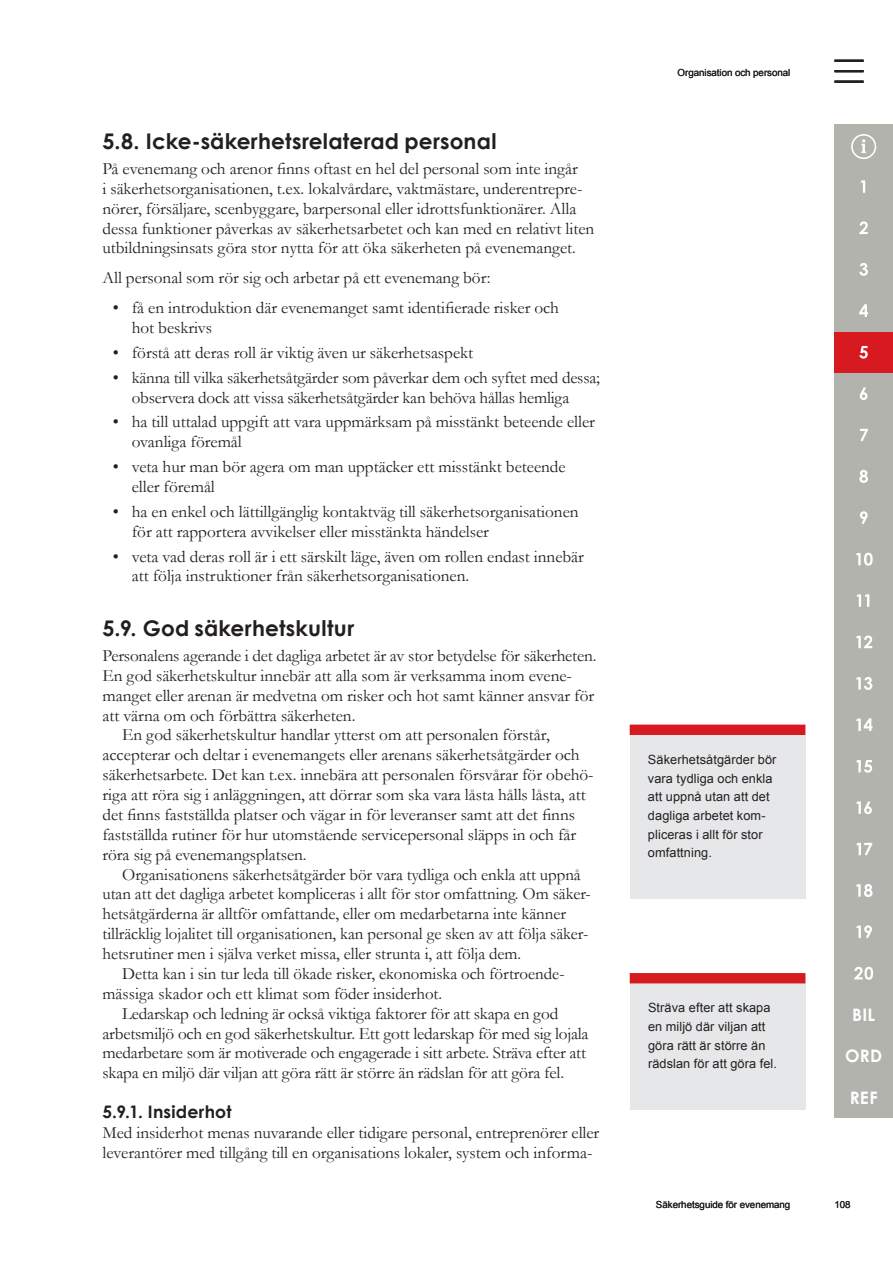
<style>
.page{position:relative;width:893px;height:1263px;background:#fff}
.page>*{position:absolute;margin:0;border:0;box-sizing:border-box;transform-origin:0 0}
.NY_Mellanrubrik_H2{font:700 21.6px "Century Gothic";letter-spacing:.01em;color:#231f20}
.NY_Brödtext_P_-_Indr{font:17.25px/19.8px "Garamond";letter-spacing:-.005em;color:#231f20}
.NY_Brödtext_P{font:17.25px/19.8px "Garamond";letter-spacing:-.005em;color:#231f20}
.NY_Brödtext_P___inna{font:17.25px "Garamond";color:#231f20}
.NY_Underrubrik_H3{font:700 17.25px "Century Gothic";letter-spacing:.015em;color:#231f20}
.t1{font:700 17.25px "Century Gothic Pro";letter-spacing:.015em;color:#fff}
.Text_utan_rubrik{font:12.75px/18.6px "Arial";letter-spacing:.005em;color:#231f20}
.t2{font:9.75px "Arial";letter-spacing:-.005em;color:#231f20}
</style>
<div class="page">
<div style="left:630px;top:725px;width:175px;height:173px;background:#e6e7e8"></div>
<div style="left:630px;top:725px;width:175px;height:10px;background:#d71920"></div>
<div style="left:630px;top:973px;width:175px;height:137px;background:#e6e7e8"></div>
<div style="left:630px;top:973px;width:175px;height:10px;background:#d71920"></div>
<svg style="left:834px;top:60px;width:30px;height:23px"></svg>
<div style="left:834px;top:1077px;width:59px;height:41px;background:#b2b3ad"></div>
<div style="left:834px;top:1035px;width:59px;height:42px;background:#b2b3ad"></div>
<div style="left:834px;top:994px;width:59px;height:41px;background:#b2b3ad"></div>
<div style="left:834px;top:952px;width:59px;height:42px;background:#b2b3ad"></div>
<div style="left:834px;top:911px;width:59px;height:41px;background:#b2b3ad"></div>
<div style="left:834px;top:869px;width:59px;height:42px;background:#b2b3ad"></div>
<div style="left:834px;top:828px;width:59px;height:41px;background:#b2b3ad"></div>
<div style="left:834px;top:787px;width:59px;height:41px;background:#b2b3ad"></div>
<div style="left:834px;top:745px;width:59px;height:42px;background:#b2b3ad"></div>
<div style="left:834px;top:704px;width:59px;height:41px;background:#b2b3ad"></div>
<div style="left:834px;top:662px;width:59px;height:42px;background:#b2b3ad"></div>
<div style="left:834px;top:621px;width:59px;height:41px;background:#b2b3ad"></div>
<div style="left:834px;top:580px;width:59px;height:41px;background:#b2b3ad"></div>
<div style="left:834px;top:538px;width:59px;height:42px;background:#b2b3ad"></div>
<div style="left:834px;top:497px;width:59px;height:41px;background:#b2b3ad"></div>
<div style="left:834px;top:455px;width:59px;height:42px;background:#b2b3ad"></div>
<div style="left:834px;top:414px;width:59px;height:41px;background:#b2b3ad"></div>
<div style="left:834px;top:373px;width:59px;height:41px;background:#b2b3ad"></div>
<div style="left:834px;top:331px;width:59px;height:42px;background:#d71920"></div>
<div style="left:834px;top:290px;width:59px;height:41px;background:#b2b3ad"></div>
<div style="left:834px;top:248px;width:59px;height:42px;background:#b2b3ad"></div>
<div style="left:834px;top:207px;width:59px;height:41px;background:#b2b3ad"></div>
<div style="left:834px;top:166px;width:59px;height:41px;background:#b2b3ad"></div>
<div style="left:834px;top:124px;width:59px;height:42px;background:#b2b3ad"></div>
<svg style="left:854px;top:967px;width:19px;height:13px"></svg>
<svg style="left:856px;top:925px;width:16px;height:13px"></svg>
<svg style="left:856px;top:884px;width:17px;height:13px"></svg>
<svg style="left:856px;top:843px;width:16px;height:12px"></svg>
<svg style="left:856px;top:801px;width:16px;height:13px"></svg>
<svg style="left:856px;top:760px;width:16px;height:13px"></svg>
<svg style="left:856px;top:718px;width:16px;height:13px"></svg>
<svg style="left:856px;top:677px;width:16px;height:13px"></svg>
<svg style="left:856px;top:635px;width:16px;height:13px"></svg>
<svg style="left:856px;top:594px;width:13px;height:13px"></svg>
<svg style="left:856px;top:553px;width:17px;height:13px"></svg>
<svg style="left:860px;top:511px;width:8px;height:13px"></svg>
<svg style="left:859px;top:470px;width:9px;height:13px"></svg>
<svg style="left:860px;top:429px;width:8px;height:12px"></svg>
<svg style="left:860px;top:387px;width:7px;height:13px"></svg>
<svg style="left:859px;top:346px;width:9px;height:13px"></svg>
<svg style="left:859px;top:304px;width:9px;height:13px"></svg>
<svg style="left:859px;top:263px;width:9px;height:13px"></svg>
<svg style="left:859px;top:221px;width:9px;height:13px"></svg>
<svg style="left:860px;top:180px;width:5px;height:13px"></svg>
<svg style="left:851px;top:134px;width:25px;height:25px"></svg>
<h2 class="NY_Mellanrubrik_H2" style="left:102px;top:128px;width:396px">5.8. Icke-säkerhetsrelaterad personal</h2>
<p class="NY_Brödtext_P" style="left:102px;top:158px;width:493px">På evenemang och arenor finns oftast en hel del personal som inte ingår<br>i säkerhetsorganisationen, t.ex. lokalvårdare, vaktmästare, underentrepre&shy;nörer, försäljare, scenbyggare, barpersonal eller idrottsfunktionärer. Alla dessa funktioner påverkas av säkerhetsarbetet och kan med en relativt liten utbildningsinsats göra stor nytta för att öka säkerheten på evenemanget.</p>
<p class="NY_Brödtext_P___inna" style="left:102px;top:267px;width:390px">All personal som rör sig och arbetar på ett evenemang bör:</p>
<p class="NY_Brödtext_P_-_Indr" style="left:132px;top:298px;width:429px;text-indent:-19px">• få en introduktion där evenemanget samt identifierade risker och hot beskrivs</p>
<p class="NY_Brödtext_P_-_Indr" style="left:113px;top:342px;width:362px">• förstå att deras roll är viktig även ur säkerhetsaspekt</p>
<p class="NY_Brödtext_P_-_Indr" style="left:132px;top:367px;width:470px;text-indent:-19px">• känna till vilka säkerhetsåtgärder som påverkar dem och syftet med dessa; observera dock att vissa säkerhetsåtgärder kan behöva hållas hemliga</p>
<p class="NY_Brödtext_P_-_Indr" style="left:132px;top:412px;width:465px;text-indent:-19px">• ha till uttalad uppgift att vara uppmärksam på misstänkt beteende eller ovanliga föremål</p>
<p class="NY_Brödtext_P_-_Indr" style="left:132px;top:457px;width:435px;text-indent:-19px">• veta hur man bör agera om man upptäcker ett misstänkt beteende eller föremål</p>
<p class="NY_Brödtext_P_-_Indr" style="left:132px;top:501px;width:448px;text-indent:-19px">• ha en enkel och lättillgänglig kontaktväg till säkerhetsorganisationen för att rapportera avvikelser eller misstänkta händelser</p>
<p class="NY_Brödtext_P_-_Indr" style="left:132px;top:546px;width:454px;text-indent:-19px">• veta vad deras roll är i ett särskilt läge, även om rollen endast innebär att följa instruktioner från säkerhetsorganisationen.</p>
<h2 class="NY_Mellanrubrik_H2" style="left:102px;top:615px;width:253px">5.9. God säkerhetskultur</h2>
<p class="NY_Brödtext_P" style="left:102px;top:645px;width:495px">Personalens agerande i det dagliga arbetet är av stor betydelse för säkerheten.<br>En god säkerhetskultur innebär att alla som är verksamma inom evene&shy;manget eller arenan är medvetna om risker och hot samt känner ansvar för att värna om och förbättra säkerheten.</p>
<p class="NY_Brödtext_P_-_Indr" style="left:102px;top:725px;width:493px;text-indent:20px">En god säkerhetskultur handlar ytterst om att personalen förstår, accepterar och deltar i evenemangets eller arenans säkerhetsåtgärder och säkerhetsarbete. Det kan t.ex. innebära att personalen försvårar för obehö&shy;riga att röra sig i anläggningen, att dörrar som ska vara låsta hålls låsta, att det finns fastställda platser och vägar in för leveranser samt att det finns fastställda rutiner för hur utomstående servicepersonal släpps in och får röra sig på evenemangsplatsen.</p>
<p class="NY_Brödtext_P_-_Indr" style="left:102px;top:864px;width:490px;text-indent:20px">Organisationens säkerhetsåtgärder bör vara tydliga och enkla att uppnå utan att det dagliga arbetet kompliceras i allt för stor omfattning. Om säker&shy;hetsåtgärderna är alltför omfattande, eller om medarbetarna inte känner tillräcklig lojalitet till organisationen, kan personal ge sken av att följa säker&shy;hetsrutiner men i själva verket missa, eller strunta i, att följa dem.</p>
<p class="NY_Brödtext_P_-_Indr" style="left:102px;top:963px;width:462px;text-indent:20px">Detta kan i sin tur leda till ökade risker, ekonomiska och förtroende&shy;mässiga skador och ett klimat som föder insiderhot.</p>
<p class="NY_Brödtext_P_-_Indr" style="left:102px;top:1003px;width:488px;text-indent:20px">Ledarskap och ledning är också viktiga faktorer för att skapa en god arbetsmiljö och en god säkerhetskultur. Ett gott ledarskap för med sig lojala medarbetare som är motiverade och engagerade i sitt arbete. Sträva efter att skapa en miljö där viljan att göra rätt är större än rädslan för att göra fel.</p>
<h3 class="NY_Underrubrik_H3" style="left:102px;top:1101px;width:131px">5.9.1. Insiderhot</h3>
<p class="NY_Brödtext_P" style="left:102px;top:1122px;width:498px">Med insiderhot menas nuvarande eller tidigare personal, entreprenörer eller leverantörer med tillgång till en organisations lokaler, system och informa-</p>
<p class="t2" style="left:678px;top:66px;width:114px">Organisation och personal</p>
<p class="Text_utan_rubrik" style="left:648px;top:750px;width:130px">Säkerhetsåtgärder bör vara tydliga och enkla att uppnå utan att det dagliga arbetet kom&shy;pliceras i allt för stor omfattning.</p>
<p class="Text_utan_rubrik" style="left:648px;top:999px;width:130px">Sträva efter att skapa en miljö där viljan att göra rätt är större än rädslan för att göra fel.</p>
<p class="t1" style="left:852px;top:1004px;width:25px">BIL</p>
<p class="t1" style="left:845px;top:1045px;width:38px">ORD</p>
<p class="t1" style="left:850px;top:1087px;width:29px">REF</p>
<p class="t2" style="left:656px;top:1198px;width:136px">Säkerhetsguide för evenemang</p>
<p class="t2" style="left:834px;top:1198px;width:18px">108</p>
</div>
